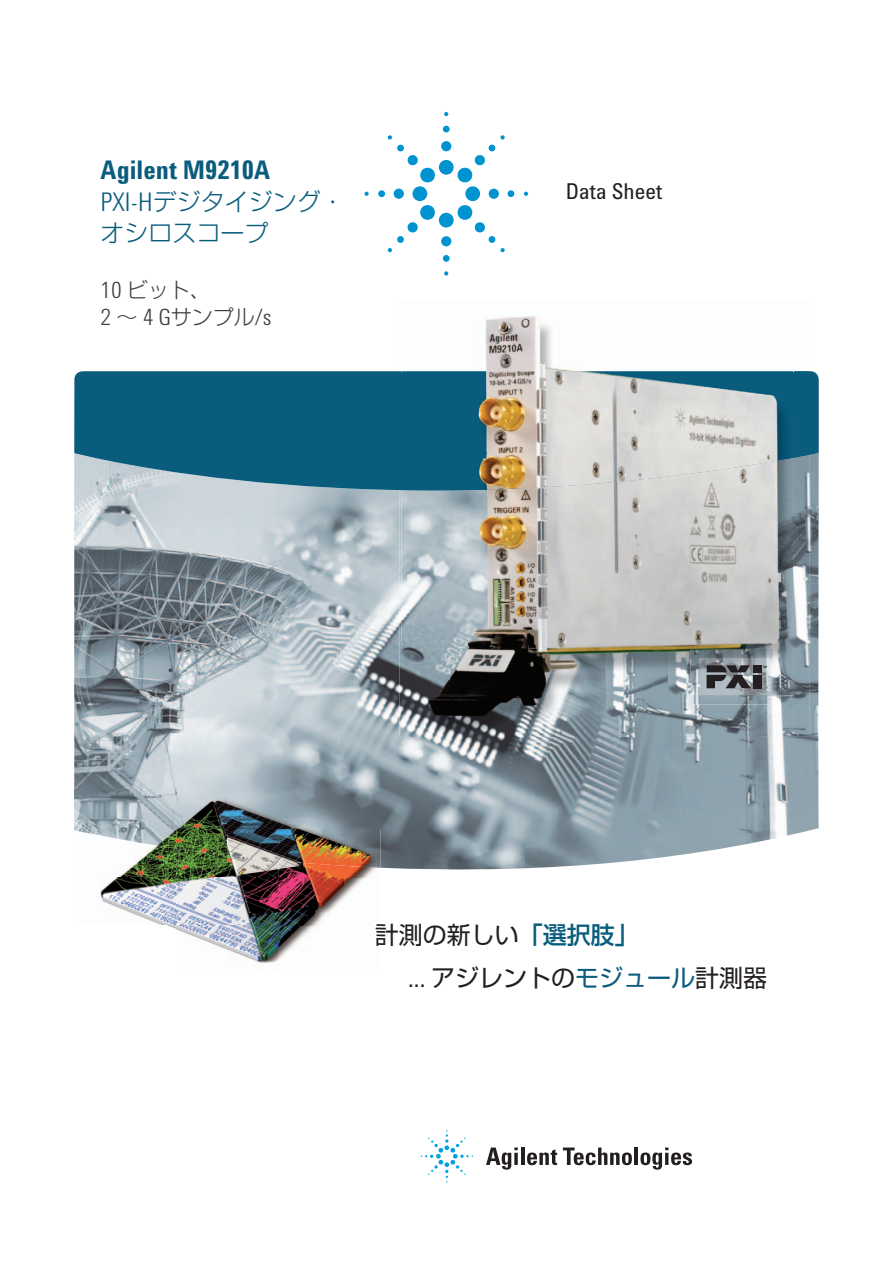
<style>
.page{position:relative;width:893px;height:1263px;background:#fff}
.page>*{position:absolute;margin:0;border:0;box-sizing:border-box;transform-origin:0 0}
.t1{font:700 26.4px "Agilent Cond";color:#0a5c7d}
.t2{font:24px/43.3px "Shin Go Pro";color:#231f20}
.t3{font:300 24px/31.5px "Shin Go Pro";color:#0a5c7d}
.t4{font:300 23.1px "Agilent Cond";color:#3e3e3f}
.t5{font:22.5px "Agilent Cond";color:#231f20}
.t6{font:300 21px "Shin Go Pro";color:#3e3e3f}
.t7{font:700 3px "Arial";color:#231f20}
.s1{font-family:"Agilent Cond";font-size:26.4px}
.s2{font-family:"Agilent Cond";font-size:23.1px}
.s3{font-family:"Shin Go Pro";font-size:21px}
.s4{font-weight:500;color:#0a5c7d}
.s5{color:#0a5c7d}
</style>
<div class="page">
<img style="left:74px;top:536px;width:745px;height:334px">
<svg style="left:74px;top:371px;width:745px;height:165px;background:#4b839b"></svg>
<svg style="left:486px;top:1147px;width:32px;height:22px"></svg>
<svg style="left:514px;top:1153px;width:4px;height:12px"></svg>
<hr style="left:521px;top:1147px;width:3px;height:18px;background:#231f20">
<svg style="left:527px;top:1149px;width:30px;height:16px"></svg>
<svg style="left:563px;top:1147px;width:69px;height:18px"></svg>
<hr style="left:634px;top:1147px;width:4px;height:18px;background:#231f20">
<svg style="left:640px;top:1147px;width:52px;height:22px"></svg>
<svg style="left:421px;top:1130px;width:52px;height:52px"></svg>
<img style="left:400px;top:316px;width:409px;height:174px">
<img style="left:793px;top:455px;width:16px;height:281px">
<img style="left:450px;top:736px;width:308px;height:1px">
<img style="left:401px;top:320px;width:392px;height:159px">
<img style="left:401px;top:479px;width:245px;height:257px">
<img style="left:646px;top:458px;width:147px;height:278px">
<div style="left:439px;top:160px;width:15px;height:15px;background:#0093d0;border-radius:50%"></div>
<div style="left:441px;top:141px;width:10px;height:10px;background:#0093d0;border-radius:50%"></div>
<div style="left:443px;top:126px;width:7px;height:6px;background:#0093d0;border-radius:50%"></div>
<svg style="left:444px;top:112px;width:4px;height:4px"></svg>
<div style="left:465px;top:186px;width:15px;height:15px;background:#0093d0;border-radius:50%"></div>
<div style="left:489px;top:189px;width:10px;height:10px;background:#0093d0;border-radius:50%"></div>
<div style="left:507px;top:190px;width:7px;height:7px;background:#0093d0;border-radius:50%"></div>
<svg style="left:524px;top:192px;width:4px;height:4px"></svg>
<div style="left:439px;top:213px;width:15px;height:15px;background:#0093d0;border-radius:50%"></div>
<div style="left:441px;top:236px;width:10px;height:10px;background:#0093d0;border-radius:50%"></div>
<div style="left:443px;top:255px;width:7px;height:7px;background:#0093d0;border-radius:50%"></div>
<svg style="left:444px;top:271px;width:4px;height:5px"></svg>
<div style="left:412px;top:186px;width:15px;height:15px;background:#0093d0;border-radius:50%"></div>
<div style="left:394px;top:189px;width:10px;height:10px;background:#0093d0;border-radius:50%"></div>
<div style="left:378px;top:190px;width:7px;height:7px;background:#0093d0;border-radius:50%"></div>
<svg style="left:364px;top:192px;width:5px;height:4px"></svg>
<svg style="left:457px;top:135px;width:48px;height:48px"></svg>
<svg style="left:457px;top:205px;width:48px;height:47px"></svg>
<svg style="left:388px;top:205px;width:47px;height:47px"></svg>
<svg style="left:388px;top:135px;width:47px;height:48px"></svg>
<img style="left:74px;top:855px;width:102px;height:74px">
<img style="left:176px;top:855px;width:102px;height:108px">
<img style="left:278px;top:868px;width:102px;height:93px">
<img style="left:74px;top:790px;width:306px;height:38px">
<img style="left:74px;top:828px;width:153px;height:27px">
<img style="left:227px;top:828px;width:153px;height:40px">
<img style="left:376px;top:923px;width:4px;height:23px">
<img style="left:690px;top:649px;width:91px;height:55px">
<img style="left:700px;top:659px;width:71px;height:36px">
<div style="left:753px;top:665px;width:9px;height:7px;background:#231f20"></div>
<div style="left:753px;top:675px;width:9px;height:13px;background:#231f20"></div>
<svg style="left:707px;top:665px;width:44px;height:23px"></svg>
<p class="t1" style="left:100px;top:155px;width:171px">Agilent M9210A</p>
<p class="t3" style="left:100px;top:183px;width:246px"><span class="s1">PXI-H</span>デジタイジング・オシロスコープ</p>
<p class="t6" style="left:100px;top:273px;width:112px"><span class="s2">10</span> ビット、</p>
<p class="t4" style="left:100px;top:304px;width:172px">2 <span class="s3">～</span> 4 G<span class="s3">サンプル</span>/s</p>
<p class="t5" style="left:566px;top:178px;width:98px">Data Sheet</p>
<p class="t7" style="left:763px;top:665px;width:6px">TM</p>
<p class="t2" style="left:408px;top:910px;width:360px;text-indent:-33px">計測の新しい<span class="s4">「選択肢」<br></span><span class="s1">...</span> アジレントの<span class="s5">モジュール</span>計測器</p>
</div>
